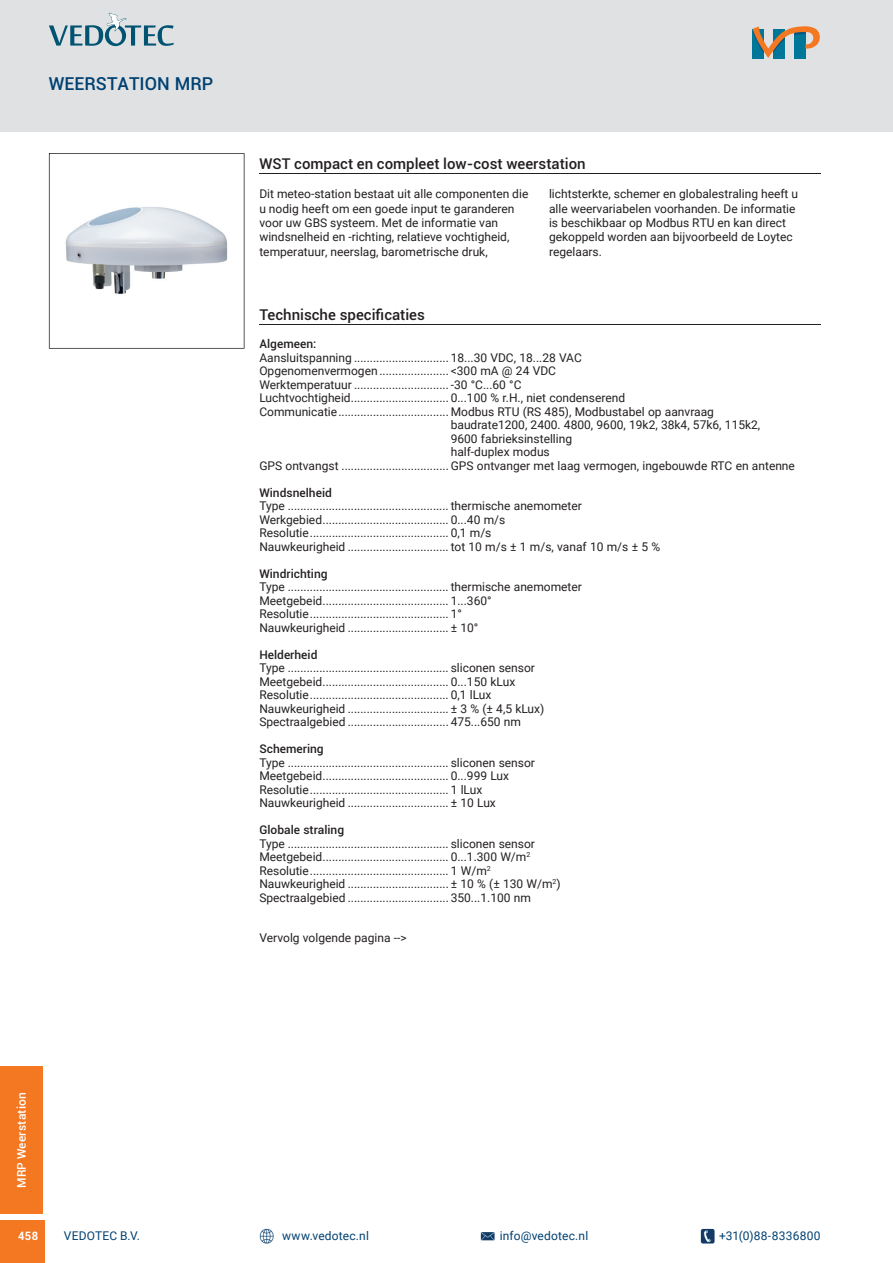
<style>
.page{position:relative;width:893px;height:1263px;background:#fff}
.page>*{position:absolute;margin:0;border:0;box-sizing:border-box;transform-origin:0 0}
.t1{font:500 18px "Roboto";color:#004172}
.t2{font:500 15px "Roboto";color:#231f20}
.t3{font:12px/13.5px "Roboto";color:#231f20}
.t4{font:500 12px "Roboto";color:#231f20}
.t5{font:12px "Roboto";letter-spacing:.015em;color:#004172}
.t6{font:500 12px "Roboto";letter-spacing:.015em;color:#fff}
.t7{font:700 11.7px "Roboto";color:#fff;scale:.95 1}
</style>
<div class="page">
<div style="left:0;top:1066px;width:43px;height:148px;background:#f47721"></div>
<div style="left:0;top:1220px;width:45px;height:43px;background:#f47721"></div>
<div style="left:0;top:0;width:893px;height:132px;background:#e0e1e3"></div>
<svg style="left:49px;top:13px;width:125px;height:33px"></svg>
<div style="left:753px;top:29px;width:11px;height:30px;background:#007699"></div>
<div style="left:773px;top:29px;width:12px;height:30px;background:#007699"></div>
<div style="left:794px;top:29px;width:11px;height:30px;background:#007699"></div>
<svg style="left:753px;top:26px;width:67px;height:32px"></svg>
<img style="left:700px;top:1229px;width:15px;height:14px">
<img style="left:259px;top:1229px;width:15px;height:14px">
<img style="left:480px;top:1232px;width:15px;height:9px">
<svg style="left:49px;top:153px;width:195px;height:196px"></svg>
<hr style="left:259px;top:173px;width:562px;height:1px;background:#231f20">
<hr style="left:259px;top:324px;width:562px;height:1px;background:#231f20">
<h1 class="t1" style="left:49px;top:71px;width:166px">WEERSTATION MRP</h1>
<p class="t2" style="left:259px;top:153px;width:328px">WST compact en compleet low-cost weerstation</p>
<p class="t3" style="left:259px;top:186px;width:270px;line-height:14.4px">Dit meteo-station bestaat uit alle componenten die u nodig heeft om een goede input te garanderen voor uw GBS systeem. Met de informatie van windsnelheid en -richting, relatieve vochtigheid, temperatuur, neerslag, barometrische druk,</p>
<p class="t3" style="left:549px;top:186px;width:251px;line-height:14.4px">lichtsterkte, schemer en globalestraling heeft u alle weervariabelen voorhanden. De informatie is beschikbaar op Modbus RTU en kan direct gekoppeld worden aan bijvoorbeeld de Loytec regelaars.</p>
<p class="t2" style="left:259px;top:304px;width:167px">Technische specificaties</p>
<p class="t4" style="left:259px;top:335px;width:59px">Algemeen:</p>
<p class="t3" style="left:259px;top:350px;width:324px">Aansluitspanning .............................. 18...30 VDC, 18...28 VAC</p>
<p class="t3" style="left:259px;top:364px;width:298px">Opgenomenvermogen ...................... &lt;300 mA @ 24 VDC</p>
<p class="t3" style="left:259px;top:377px;width:264px">Werktemperatuur .............................. -30 °C...60 °C</p>
<p class="t3" style="left:259px;top:391px;width:367px">Luchtvochtigheid ............................... 0...100 % r.H., niet condenserend</p>
<p class="t3" style="left:259px;top:404px;width:456px">Communicatie ................................... Modbus RTU (RS 485), Modbustabel op aanvraag</p>
<p class="t3" style="left:451px;top:418px;width:311px">baudrate1200, 2400. 4800, 9600, 19k2, 38k4, 57k6, 115k2,</p>
<p class="t3" style="left:451px;top:431px;width:123px">9600 fabrieksinstelling</p>
<p class="t3" style="left:451px;top:445px;width:101px">half-duplex modus</p>
<p class="t3" style="left:259px;top:458px;width:537px">GPS ontvangst ..................................GPS ontvanger met laag vermogen, ingebouwde RTC en antenne</p>
<p class="t4" style="left:259px;top:484px;width:74px">Windsnelheid</p>
<p class="t3" style="left:259px;top:499px;width:402px">Type ................................................... thermische anemometer<br>Werkgebied ........................................ 0...40 m/s<br>Resolutie ............................................ 0,1 m/s<br>Nauwkeurigheid ................................ tot 10 m/s ± 1 m/s, vanaf 10 m/s ± 5 %</p>
<p class="t4" style="left:259px;top:565px;width:70px">Windrichting</p>
<p class="t3" style="left:259px;top:580px;width:324px">Type ................................................... thermische anemometer Meetgebeid ........................................ 1...360°<br>Resolutie ............................................ 1°<br>Nauwkeurigheid ................................ ± 10°</p>
<p class="t4" style="left:259px;top:646px;width:60px">Helderheid</p>
<p class="t3" style="left:259px;top:661px;width:286px">Type ................................................... sliconen sensor Meetgebeid ........................................ 0...150 kLux Resolutie ............................................ 0,1 lLux Nauwkeurigheid ................................ ± 3 % (± 4,5 kLux)<br>Spectraalgebied ................................ 475...650 nm</p>
<p class="t4" style="left:259px;top:740px;width:66px">Schemering</p>
<p class="t3" style="left:259px;top:755px;width:277px">Type ................................................... sliconen sensor Meetgebeid ........................................ 0...999 Lux Resolutie ............................................ 1 lLux Nauwkeurigheid ................................ ± 10 Lux</p>
<p class="t4" style="left:259px;top:821px;width:86px">Globale straling</p>
<p class="t3" style="left:259px;top:836px;width:303px">Type ................................................... sliconen sensor Meetgebeid ........................................ 0...1.300 W/m<sup>2<br></sup>Resolutie ............................................ 1 W/m<sup>2<br></sup>Nauwkeurigheid ................................ ± 10 % (± 130 W/m<sup>2</sup>)<br>Spectraalgebied ................................ 350...1.100 nm</p>
<p class="t3" style="left:259px;top:931px;width:149px">Vervolg volgende pagina --&gt;</p>
<p class="t6" style="left:13px;top:1188px;width:97px;rotate:-90deg">MRP Weerstation</p>
<p class="t7" style="left:18px;top:1227px;width:23px">458</p>
<p class="t5" style="left:64px;top:1227px;width:78px">VEDOTEC B.V.</p>
<p class="t5" style="left:282px;top:1227px;width:88px">www.vedotec.nl</p>
<p class="t5" style="left:500px;top:1227px;width:90px">info@vedotec.nl</p>
<p class="t5" style="left:719px;top:1227px;width:103px">+31(0)88-8336800</p>
</div>
